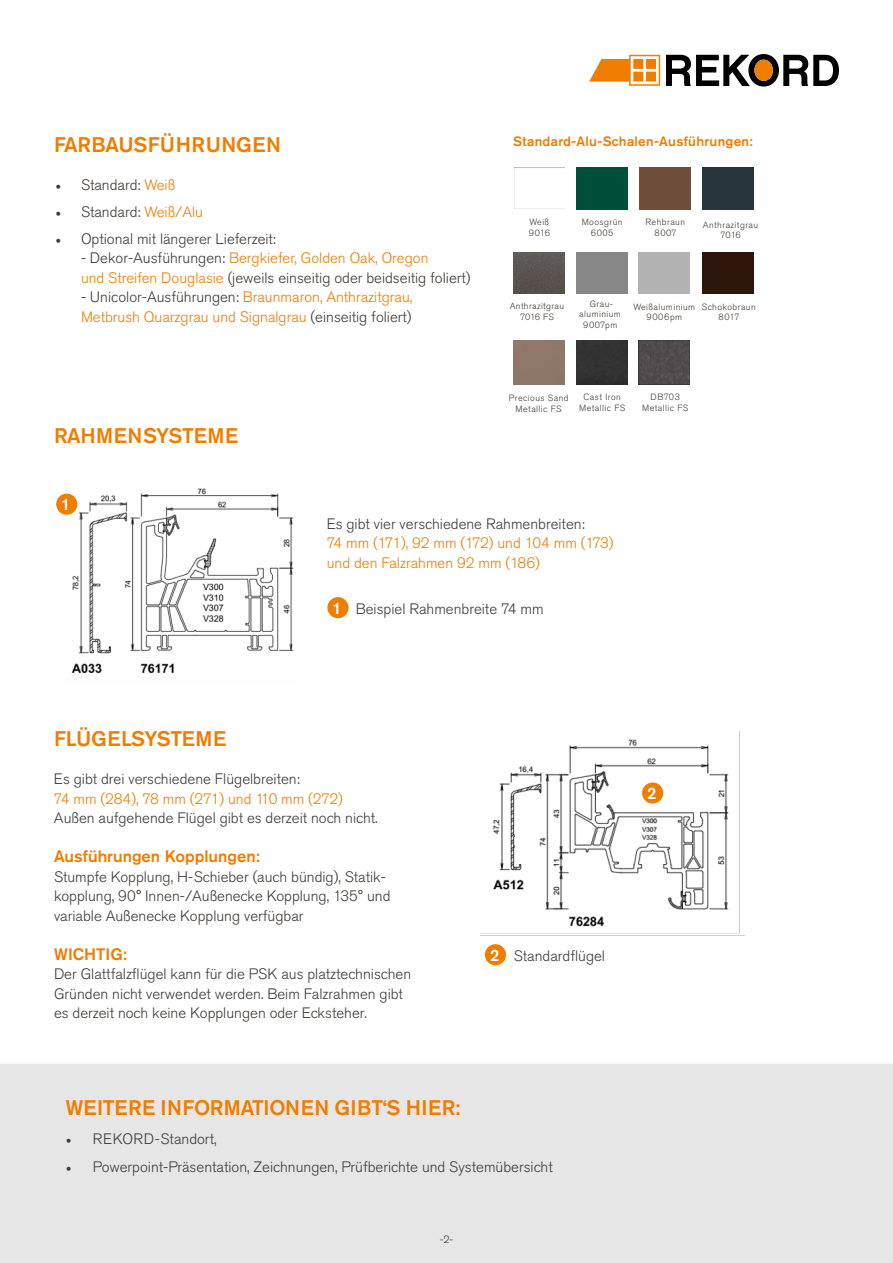
<style>
.page{position:relative;width:893px;height:1263px;background:#fff}
.page>*{position:absolute;margin:0;border:0;box-sizing:border-box;transform-origin:0 0}
.t1{font:500 21px "Akzidenz Grotesk Std";letter-spacing:.025em;color:#ef7d00}
.t2{font:500 21px "Akzidenz Grotesk Std";letter-spacing:-.015em;color:#ef7d00}
.t3{font:500 21px "Akzidenz Grotesk Std";letter-spacing:.005em;color:#ef7d00}
.t4{font:500 16.5px "Akzidenz Grotesk Std";color:#ef7c00}
.t5{font:500 16.5px "Akzidenz Grotesk Std";color:#fff}
.t6{font:300 15px/19.5px "Akzidenz Grotesk Std";color:#3f3a35}
.t7{font:300 15px/19.5px "Akzidenz Grotesk Std";color:#ef7d00}
.t8{font:300 15px/19.5px "Akzidenz Grotesk Std";color:#ef7c00}
.t9{font:500 13.5px "Akzidenz Grotesk Std";letter-spacing:.02em;color:#ef7d00}
.t10{font:300 10.5px "Akzidenz Grotesk Std";color:#3f3a35}
.t11{font:300 9px/10.5px "Akzidenz Grotesk Std";letter-spacing:.05em;color:#3f3a35;text-align:center}
.t12{font:300 9px/10.5px "Akzidenz Grotesk Std";letter-spacing:.02em;color:#3f3a35}
.s1{font-family:"Minion Pro";font-weight:400}
.s2{color:#ef7d00}
.s3{color:#3f3a35}
</style>
<div class="page">
<img style="left:480px;top:731px;width:264px;height:205px">
<div style="left:634px;top:774px;width:52px;height:31px;background:#fff"></div>
<img style="left:65px;top:488px;width:229px;height:186px">
<svg style="left:666px;top:54px;width:173px;height:33px"></svg>
<div style="left:754px;top:60px;width:19px;height:21px;background:#ef7d00;border-radius:50%"></div>
<svg style="left:589px;top:55px;width:71px;height:31px"></svg>
<div style="left:0;top:1064px;width:893px;height:199px;background:#e6e6e6"></div>
<div style="left:56px;top:494px;width:21px;height:21px;background:#ef7d00;border-radius:50%"></div>
<div style="left:327px;top:597px;width:22px;height:21px;background:#ef7d00;border-radius:50%"></div>
<div style="left:642px;top:782px;width:21px;height:21px;background:#ef7d00;border-radius:50%"></div>
<div style="left:485px;top:944px;width:21px;height:21px;background:#ef7d00;border-radius:50%"></div>
<div style="left:576px;top:167px;width:52px;height:42px;background:#004f38"></div>
<div style="left:639px;top:167px;width:52px;height:42px;background:#6f4e3b"></div>
<div style="left:702px;top:252px;width:52px;height:42px;background:#2d170d"></div>
<div style="left:702px;top:167px;width:52px;height:42px;background:#253539"></div>
<div style="left:514px;top:340px;width:50px;height:44px;background:#8f7769"></div>
<img style="left:514px;top:253px;width:50px;height:41px">
<div style="left:576px;top:340px;width:49px;height:44px;background:#323232"></div>
<div style="left:625px;top:328px;width:80px;height:57px;background:#000;opacity:.8"></div>
<h1 class="t1" style="left:54px;top:132px;width:228px">FARBAUSFÜHRUNGEN</h1>
<p class="t6" style="left:55px;top:175px;width:121px"><span class="s1">•</span> Standard: <span class="s2">Weiß</span></p>
<p class="t6" style="left:55px;top:202px;width:149px"><span class="s1">•</span> Standard: <span class="s2">Weiß/Alu</span></p>
<p class="t6" style="left:55px;top:229px;width:222px"><span class="s1">•</span> Optional mit längerer Lieferzeit:</p>
<p class="t6" style="left:81px;top:249px;width:391px">- Dekor-Ausführungen: <span class="s2">Bergkiefer, Golden Oak, Oregon<br>und Streifen Douglasie</span> (jeweils einseitig oder beidseitig foliert)</p>
<p class="t7" style="left:81px;top:288px;width:333px"><span class="s3">- Unicolor-Ausführungen:</span> Braunmaron, Anthrazitgrau,<br>Metbrush Quarzgrau und Signalgrau <span class="s3">(einseitig foliert)</span></p>
<h1 class="t3" style="left:54px;top:423px;width:186px">RAHMENSYSTEME</h1>
<p class="t5" style="left:61px;top:494px;width:11px">1</p>
<p class="t9" style="left:513px;top:133px;width:241px">Standard-Alu-Schalen-Ausführungen:</p>
<p class="t12" style="left:529px;top:217px;width:23px">Weiß<br>9016</p>
<p class="t11" style="left:582px;top:217px;width:42px">Moosgrün<br>6005</p>
<p class="t11" style="left:645px;top:217px;width:41px">Rehbraun<br>8007</p>
<p class="t11" style="left:703px;top:219px;width:57px">Anthrazitgrau<br>7016</p>
<p class="t11" style="left:510px;top:301px;width:56px">Anthrazitgrau<br>7016 FS</p>
<p class="t11" style="left:579px;top:298px;width:43px">Grau&shy;aluminium<br>9007pm</p>
<p class="t11" style="left:633px;top:302px;width:63px">Weißaluminium<br>9006pm</p>
<p class="t11" style="left:702px;top:302px;width:56px">Schokobraun<br>8017</p>
<p class="t11" style="left:509px;top:393px;width:61px">Precious Sand<br>Metallic FS</p>
<p class="t11" style="left:579px;top:392px;width:48px">Cast Iron<br>Metallic FS</p>
<p class="t11" style="left:642px;top:392px;width:48px">DB703<br>Metallic FS</p>
<p class="t6" style="left:327px;top:514px;width:260px">Es gibt vier verschiedene Rahmenbreiten:</p>
<p class="t8" style="left:327px;top:533px;width:288px">74 mm (171), 92 mm (172) und 104 mm (173) und den Falzrahmen 92 mm (186)</p>
<h1 class="t2" style="left:54px;top:726px;width:174px">FLÜGELSYSTEME</h1>
<p class="t5" style="left:333px;top:598px;width:11px">1</p>
<p class="t6" style="left:356px;top:599px;width:189px">Beispiel Rahmenbreite 74 mm</p>
<p class="t6" style="left:54px;top:770px;width:247px">Es gibt drei verschiedene Flügelbreiten:</p>
<p class="t8" style="left:54px;top:789px;width:290px">74 mm (284), 78 mm (271) und 110 mm (272)</p>
<p class="t6" style="left:54px;top:809px;width:325px">Außen aufgehende Flügel gibt es derzeit noch nicht.</p>
<p class="t4" style="left:54px;top:846px;width:207px">Ausführungen Kopplungen:</p>
<p class="t6" style="left:54px;top:867px;width:338px">Stumpfe Kopplung, H-Schieber (auch bündig), Statik&shy;kopplung, 90° Innen-/Außenecke Kopplung, 135° und variable Außenecke Kopplung verfügbar</p>
<p class="t4" style="left:54px;top:944px;width:74px">WICHTIG:</p>
<p class="t6" style="left:54px;top:965px;width:359px">Der Glattfalzflügel kann für die PSK aus platztechnischen<br>Gründen nicht verwendet werden. Beim Falzrahmen gibt es derzeit noch keine Kopplungen oder Ecksteher.</p>
<p class="t5" style="left:490px;top:945px;width:11px">2</p>
<p class="t6" style="left:514px;top:946px;width:93px">Standardflügel</p>
<h1 class="t1" style="left:66px;top:1095px;width:396px">WEITERE INFORMATIONEN GIBT‘S HIER:</h1>
<p class="t6" style="left:66px;top:1129px;width:152px"><span class="s1">•</span> REKORD-Standort,</p>
<p class="t6" style="left:66px;top:1157px;width:488px"><span class="s1">•</span> Powerpoint-Präsentation, Zeichnungen, Prüfberichte und Systemübersicht</p>
<p class="t10" style="left:440px;top:1234px;width:15px">-2-</p>
<p class="t5" style="left:647px;top:783px;width:11px">2</p>
</div>
